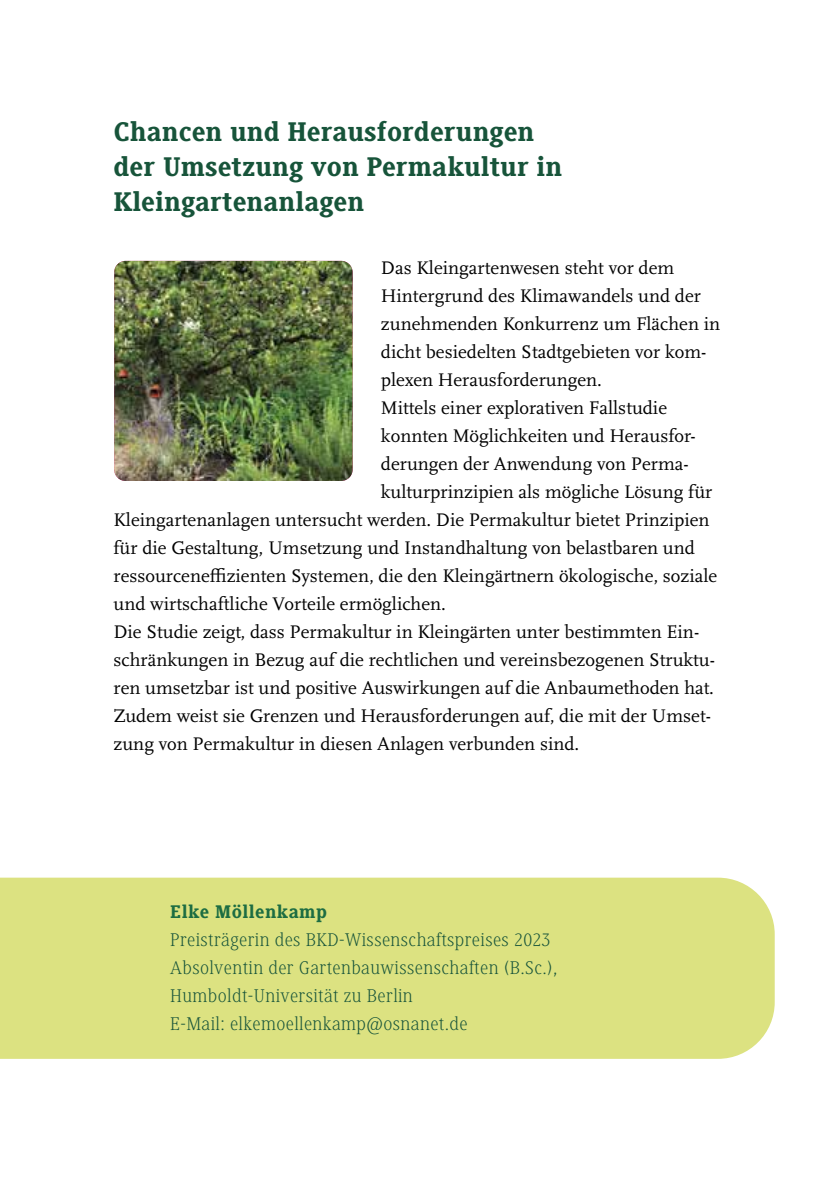
<style>
.page{position:relative;width:840px;height:1191px;background:#fff}
.page>*{position:absolute;margin:0;border:0;box-sizing:border-box;transform-origin:0 0}
.t1{font:800 28px/35px "Generis Slab Pro";color:#17543a}
.t2{font:19px "Scala Pro";color:#000}
.t3{font:300 19px/28px "Generis Serif Std";letter-spacing:.02em;color:#17543a}
.t4{font:800 19px "Generis Slab Pro";letter-spacing:.02em;color:#1d6d42}
</style>
<div class="page">
<div style="left:0;top:877px;width:774px;height:181px;background:#dce281"></div>
<img style="left:114px;top:261px;width:238px;height:220px">
<h1 class="t1" style="left:113px;top:114px;width:450px">Chancen und Herausforderungen der Umsetzung von Permakultur in<br>Kleingartenanlagen</h1>
<p class="t2" style="left:381px;top:257px;width:295px">Das Kleingartenwesen steht vor dem</p>
<p class="t2" style="left:381px;top:285px;width:321px">Hintergrund des Klimawandels und der</p>
<p class="t2" style="left:381px;top:313px;width:340px">zunehmenden Konkurrenz um Flächen in</p>
<p class="t2" style="left:381px;top:341px;width:327px">dicht besiedelten Stadtgebieten vor kom-</p>
<p class="t2" style="left:381px;top:369px;width:222px">plexen Herausforderungen.</p>
<p class="t2" style="left:381px;top:397px;width:287px">Mittels einer explorativen Fallstudie</p>
<p class="t2" style="left:381px;top:425px;width:316px">konnten Möglichkeiten und Herausfor-</p>
<p class="t2" style="left:381px;top:453px;width:309px">derungen der Anwendung von Perma-</p>
<p class="t2" style="left:381px;top:481px;width:333px">kulturprinzipien als mögliche Lösung für</p>
<p class="t2" style="left:113px;top:509px;width:597px">Kleingartenanlagen untersucht werden. Die Permakultur bietet Prinzipien</p>
<p class="t2" style="left:113px;top:537px;width:582px">für die Gestaltung, Umsetzung und Instandhaltung von belastbaren und</p>
<p class="t2" style="left:113px;top:565px;width:605px">ressourceneffizienten Systemen, die den Kleingärtnern ökologische, soziale</p>
<p class="t2" style="left:113px;top:593px;width:334px">und wirtschaftliche Vorteile ermöglichen.</p>
<p class="t2" style="left:113px;top:621px;width:587px">Die Studie zeigt, dass Permakultur in Kleingärten unter bestimmten Ein-</p>
<p class="t2" style="left:113px;top:649px;width:602px">schränkungen in Bezug auf die rechtlichen und vereinsbezogenen Struktu-</p>
<p class="t2" style="left:113px;top:677px;width:601px">ren umsetzbar ist und positive Auswirkungen auf die Anbaumethoden hat.</p>
<p class="t2" style="left:113px;top:705px;width:598px">Zudem weist sie Grenzen und Herausforderungen auf, die mit der Umset-</p>
<p class="t2" style="left:113px;top:733px;width:467px">zung von Permakultur in diesen Anlagen verbunden sind.</p>
<p class="t4" style="left:170px;top:901px;width:158px">Elke Möllenkamp</p>
<p class="t3" style="left:170px;top:926px;width:388px">Preisträgerin des BKD-Wissenschaftspreises 2023<br>Absolventin der Gartenbauwissenschaften (B.Sc.), Humboldt-Universität zu Berlin<br>E-Mail: elkemoellenkamp@osnanet.de</p>
</div>
